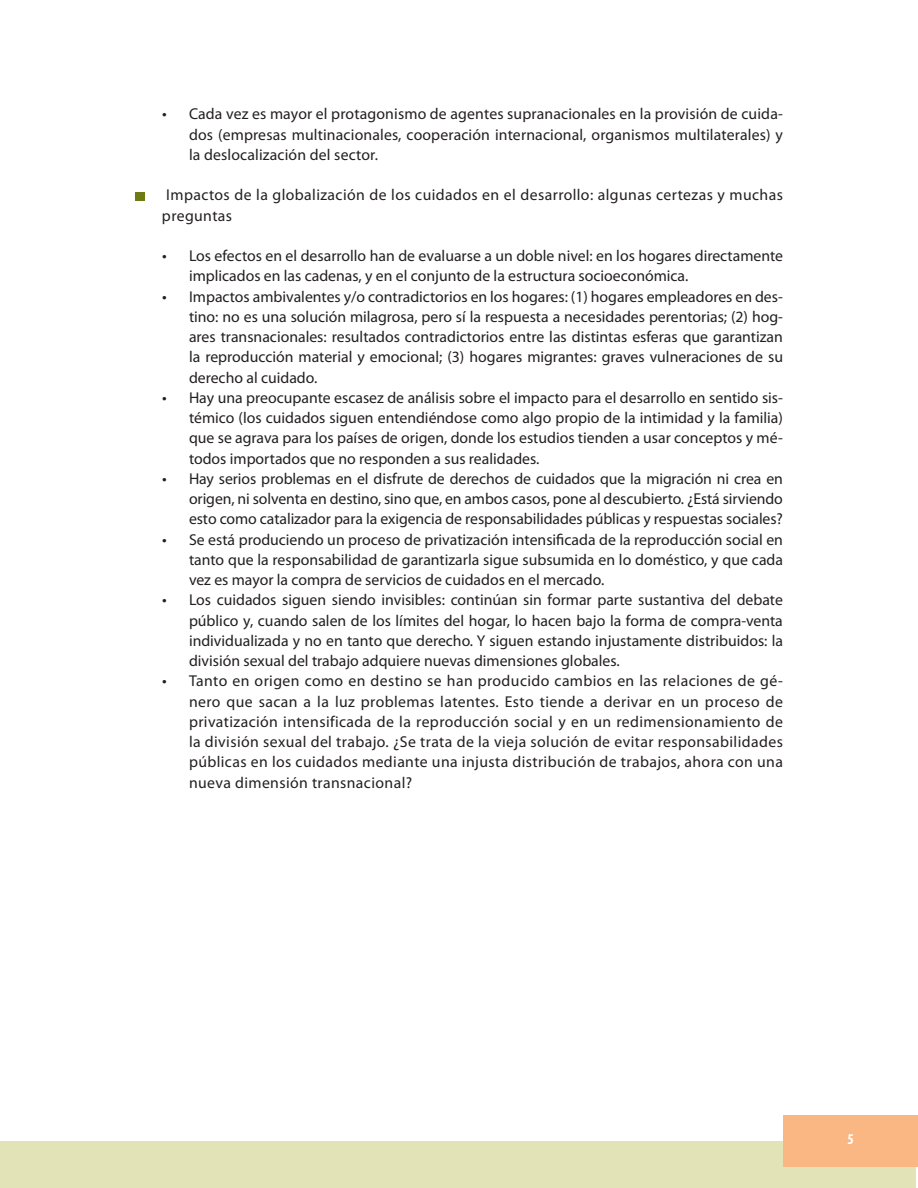
<style>
.page{position:relative;width:918px;height:1188px;background:#fff}
.page>*{position:absolute;margin:0;border:0;box-sizing:border-box;transform-origin:0 0}
.t1{font:15.75px/20.2px "Myriad Pro";color:#231f20;text-align:justify}
.t2{font:15.75px/20.2px "Myriad Pro";letter-spacing:.025em;color:#231f20}
.t3{font:700 condensed 15px "Myriad Pro";color:#fff}
.s1{font-size:16.5px}
</style>
<div class="page">
<div style="left:0;top:1141px;width:916px;height:46px;background:#e2e3b6"></div>
<div style="left:783px;top:1115px;width:135px;height:51px;background:#fab783"></div>
<div style="left:135px;top:192px;width:9px;height:8px;background:#6e7a14"></div>
<p class="t1" style="left:189px;top:104px;width:596px;text-indent:-27px"><span class="s1">•</span> Cada vez es mayor el protagonismo de agentes supranacionales en la provisión de cuida&shy;dos (empresas multinacionales, cooperación internacional, organismos multilaterales) y la deslocalización del sector.</p>
<p class="t2" style="left:162px;top:185px;width:623px;text-indent:-27px">- Impactos de la globalización de los cuidados en el desarrollo: algunas certezas y muchas preguntas</p>
<p class="t1" style="left:189px;top:245px;width:596px;text-indent:-27px"><span class="s1">•</span> Los efectos en el desarrollo han de evaluarse a un doble nivel: en los hogares directamente implicados en las cadenas, y en el conjunto de la estructura socioeconómica.</p>
<p class="t1" style="left:189px;top:286px;width:596px;text-indent:-27px"><span class="s1">•</span> Impactos ambivalentes y/o contradictorios en los hogares: (1) hogares empleadores en des&shy;tino: no es una solución milagrosa, pero sí la respuesta a necesidades perentorias; (2) hog&shy;ares transnacionales: resultados contradictorios entre las distintas esferas que garantizan la reproducción material y emocional; (3) hogares migrantes: graves vulneraciones de su derecho al cuidado.</p>
<p class="t1" style="left:189px;top:387px;width:596px;text-indent:-27px"><span class="s1">•</span> Hay una preocupante escasez de análisis sobre el impacto para el desarrollo en sentido sis&shy;témico (los cuidados siguen entendiéndose como algo propio de la intimidad y la familia) que se agrava para los países de origen, donde los estudios tienden a usar conceptos y mé&shy;todos importados que no responden a sus realidades.</p>
<p class="t1" style="left:189px;top:468px;width:596px;text-indent:-27px"><span class="s1">•</span> Hay serios problemas en el disfrute de derechos de cuidados que la migración ni crea en origen, ni solventa en destino, sino que, en ambos casos, pone al descubierto. ¿Está sirviendo esto como catalizador para la exigencia de responsabilidades públicas y respuestas sociales?</p>
<p class="t1" style="left:189px;top:529px;width:596px;text-indent:-27px"><span class="s1">•</span> Se está produciendo un proceso de privatización intensificada de la reproducción social en tanto que la responsabilidad de garantizarla sigue subsumida en lo doméstico, y que cada vez es mayor la compra de servicios de cuidados en el mercado.</p>
<p class="t1" style="left:189px;top:590px;width:596px;text-indent:-27px"><span class="s1">•</span> Los cuidados siguen siendo invisibles: continúan sin formar parte sustantiva del debate público y, cuando salen de los límites del hogar, lo hacen bajo la forma de compra-venta individualizada y no en tanto que derecho. Y siguen estando injustamente distribuidos: la división sexual del trabajo adquiere nuevas dimensiones globales.</p>
<p class="t1" style="left:189px;top:671px;width:596px;text-indent:-27px"><span class="s1">•</span> Tanto en origen como en destino se han producido cambios en las relaciones de gé&shy;nero que sacan a la luz problemas latentes. Esto tiende a derivar en un proceso de privatización intensificada de la reproducción social y en un redimensionamiento de la división sexual del trabajo. ¿Se trata de la vieja solución de evitar responsabilidades públicas en los cuidados mediante una injusta distribución de trabajos, ahora con una nueva dimensión transnacional?</p>
<p class="t3" style="left:848px;top:1130px;width:8px">5</p>
</div>
